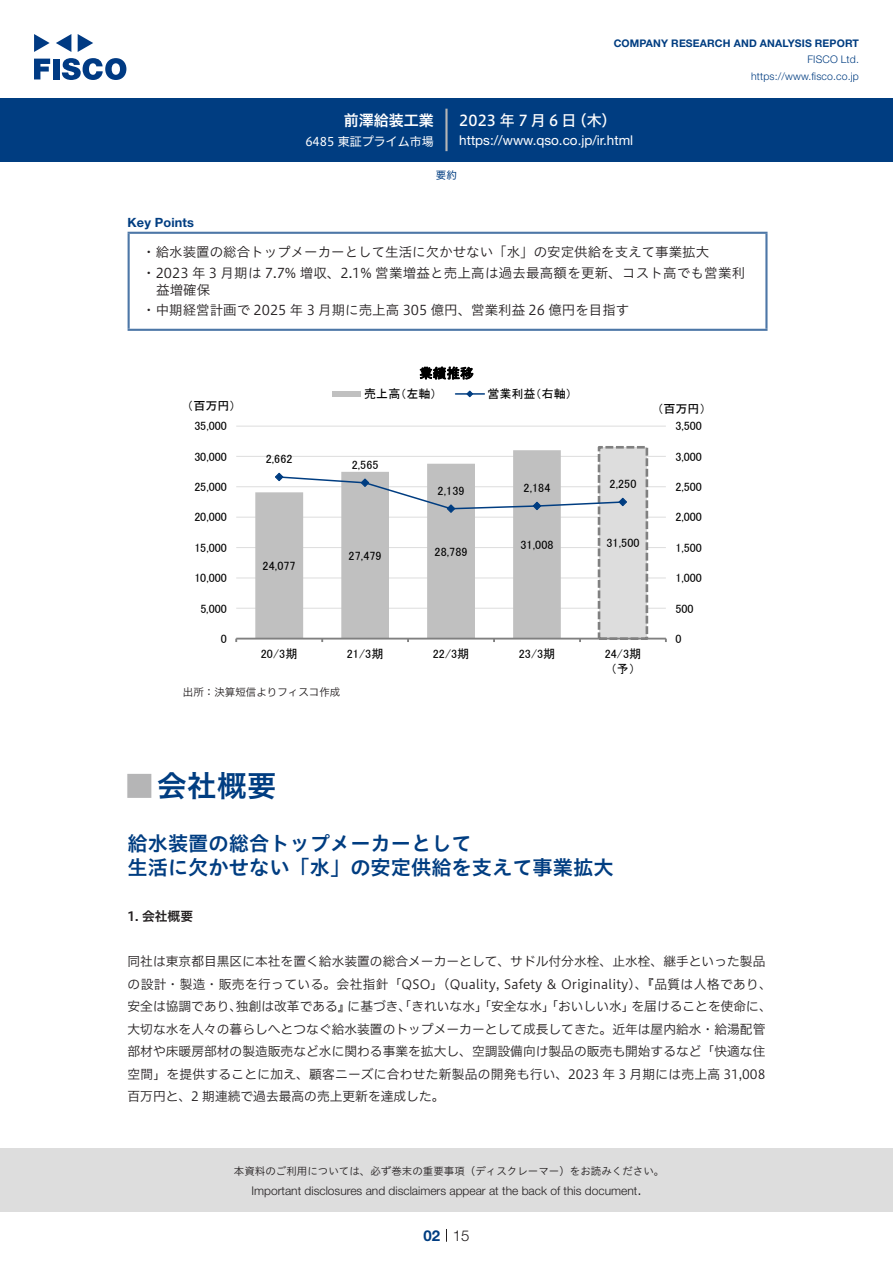
<style>
.page{position:relative;width:893px;height:1263px;background:#fff}
.page>*{position:absolute;margin:0;border:0;box-sizing:border-box;transform-origin:0 0}
.t1{font:30px "Hiragino UD Sans Std N W6";color:#003d81}
.t2{font:24px "Hiragino UD Sans Std N W6";color:#b5b5b6}
.t3{font:20.25px/24px "Hiragino UD Sans Std W6";color:#003d81}
.t4{font:15px "Hiragino UD Sans F Std N W5";letter-spacing:.215em;color:#fff}
.t5{font:15px "Hiragino UD Sans F Std N W6";color:#fff}
.t6{font:300 15px "Helvetica Neue LT Std";color:#231f20}
.t7{font:700 15px "Helvetica Neue LT Std";color:#003d81}
.t8{font:13.5px/20.7px "Hiragino UD Sans Std W3";color:#231f20}
.t9{font:13.5px "Helvetica Neue LT Std";color:#fff}
.t10{font:13.5px "MS P Gothic";color:#000}
.t11{font:12.75px/22.5px "Hiragino UD Sans F Std N W3";color:#231f20}
.t12{font:700 12.75px "Helvetica Neue LT Std";letter-spacing:.015em;color:#003d81}
.t13{font:12.75px "Hiragino UD Sans F Std N W6";color:#231f20}
.t14{font:12.15px "MS P Gothic";letter-spacing:.005em;color:#000}
.t15{font:12px "MS P Gothic";letter-spacing:.005em;color:#000}
.t16{font:300 12px "Helvetica Neue LT Std";color:#231f20}
.t17{font:12px "Hiragino UD Sans F Std N W4";color:#fff}
.t18{font:10.5px "Hiragino UD Sans Std W3";color:#231f20}
.t19{font:700 10.5px "Helvetica Neue LT Std";letter-spacing:.015em;color:#003d81}
.t20{font:300 10.5px/16.5px "Helvetica Neue LT Std";letter-spacing:.015em;color:#003d81;text-align:right}
.t21{font:10.5px "Hiragino UD Sans F Std N W3";color:#231f20}
.t22{font:10.5px "Hiragino UD Sans F Std N W4";color:#003d81}
</style>
<div class="page">
<div style="left:0;top:1148px;width:893px;height:64px;background:#ddd"></div>
<svg style="left:34px;top:59px;width:16px;height:20px"></svg>
<div style="left:53px;top:59px;width:6px;height:20px;background:#003a83"></div>
<svg style="left:62px;top:58px;width:64px;height:22px"></svg>
<svg style="left:34px;top:34px;width:16px;height:18px"></svg>
<svg style="left:78px;top:34px;width:15px;height:18px"></svg>
<svg style="left:56px;top:34px;width:15px;height:18px"></svg>
<div style="left:0;top:98px;width:893px;height:64px;background:#003d81"></div>
<hr style="left:445px;top:109px;width:3px;height:42px;background:#b5b5b6">
<svg style="left:446px;top:1229px;width:1px;height:13px"></svg>
<hr style="left:128px;top:234px;width:2px;height:95px;background:#4d77a7">
<hr style="left:128px;top:232px;width:639px;height:2px;background:#4d77a7">
<hr style="left:765px;top:234px;width:2px;height:95px;background:#4d77a7">
<hr style="left:128px;top:329px;width:639px;height:2px;background:#4d77a7">
<hr style="left:236px;top:608px;width:430px;height:1px;background:#ddd">
<hr style="left:236px;top:578px;width:430px;height:1px;background:#ddd">
<hr style="left:236px;top:547px;width:430px;height:1px;background:#ddd">
<hr style="left:236px;top:517px;width:430px;height:1px;background:#ddd">
<hr style="left:236px;top:486px;width:430px;height:1px;background:#ddd">
<hr style="left:236px;top:456px;width:430px;height:1px;background:#ddd">
<hr style="left:236px;top:426px;width:430px;height:1px;background:#ddd">
<div style="left:599px;top:447px;width:48px;height:192px;background:#ddd"></div>
<div style="left:598px;top:446px;width:50px;height:194px;border:3px dashed #808080"></div>
<svg style="left:255px;top:450px;width:306px;height:188px;fill:#c0c0c0"></svg>
<hr style="left:236px;top:638px;width:430px;height:1px;background:#808080">
<svg style="left:274px;top:472px;width:353px;height:41px"></svg>
<div style="left:332px;top:391px;width:29px;height:6px;background:#c0c0c0"></div>
<hr style="left:456px;top:393px;width:28px;height:2px;background:#003d81">
<svg style="left:466px;top:390px;width:8px;height:8px"></svg>
<p class="t5" style="left:344px;top:109px;width:92px">前澤給装工業</p>
<p class="t17" style="left:305px;top:132px;width:130px">6485 東証プライム市場</p>
<p class="t19" style="left:614px;top:37px;width:247px">COMPANY RESEARCH AND ANALYSIS REPORT</p>
<p class="t20" style="left:751px;top:51px;width:109px">FISCO Ltd. https://www.fisco.co j p.</p>
<p class="t4" style="left:459px;top:109px;width:119px">2023年7月6日</p>
<p class="t4" style="left:572px;top:109px;width:46px">（木(</p>
<p class="t9" style="left:459px;top:132px;width:175px">https://www.qso.co j p. .i r/ html</p>
<p class="t22" style="left:436px;top:167px;width:22px">要約</p>
<p class="t12" style="left:128px;top:215px;width:68px">Key Points</p>
<p class="t8" style="left:142px;top:241px;width:604px">・給水装置の総合トップメーカーとして生活に欠かせない「水」の安定供給を支えて事業拡大・2023 年 3 月期は 7.7% 増収、2.1% 営業増益と売上高は過去最高額を更新、コスト高でも営業利</p>
<p class="t8" style="left:142px;top:278px;width:489px;text-indent:14px">益増確保<br>・中期経営計画で 2025 年 3 月期に売上高 305 億円、営業利益 26 億円を目指す</p>
<p class="t10" style="left:419px;top:366px;width:56px">業績推移</p>
<p class="t15" style="left:187px;top:400px;width:50px">（百万円）</p>
<p class="t15" style="left:364px;top:388px;width:74px">売上高（左軸）</p>
<p class="t15" style="left:487px;top:388px;width:86px">営業利益（右軸(</p>
<p class="t15" style="left:657px;top:403px;width:50px">（百万円(</p>
<p class="t15" style="left:194px;top:420px;width:34px">35,000</p>
<p class="t15" style="left:675px;top:420px;width:28px">3,500</p>
<p class="t15" style="left:194px;top:450px;width:34px">30,000</p>
<p class="t15" style="left:266px;top:453px;width:28px">2,662</p>
<p class="t15" style="left:352px;top:458px;width:28px">2,565</p>
<p class="t15" style="left:675px;top:450px;width:28px">3,000</p>
<p class="t15" style="left:194px;top:481px;width:34px">25,000</p>
<p class="t15" style="left:438px;top:484px;width:28px">2,139</p>
<p class="t15" style="left:524px;top:482px;width:28px">2,184</p>
<p class="t15" style="left:610px;top:478px;width:28px">2,250</p>
<p class="t15" style="left:675px;top:481px;width:28px">2,500</p>
<p class="t14" style="left:194px;top:511px;width:34px">20,000</p>
<p class="t14" style="left:675px;top:511px;width:28px">2,000</p>
<p class="t15" style="left:194px;top:541px;width:34px">15,000</p>
<p class="t15" style="left:263px;top:559px;width:34px">24,077</p>
<p class="t15" style="left:349px;top:549px;width:34px">27,479</p>
<p class="t15" style="left:435px;top:545px;width:34px">28,789</p>
<p class="t15" style="left:521px;top:538px;width:34px">31,008</p>
<p class="t15" style="left:606px;top:537px;width:34px">31,500</p>
<p class="t15" style="left:675px;top:541px;width:28px">1,500</p>
<p class="t15" style="left:194px;top:572px;width:34px">10,000</p>
<p class="t15" style="left:675px;top:572px;width:28px">1,000</p>
<p class="t15" style="left:200px;top:602px;width:28px">5,000</p>
<p class="t15" style="left:675px;top:602px;width:20px">500</p>
<p class="t15" style="left:221px;top:633px;width:8px">0</p>
<p class="t15" style="left:675px;top:633px;width:8px">0</p>
<p class="t14" style="left:261px;top:647px;width:38px">20/3期</p>
<p class="t14" style="left:347px;top:647px;width:38px">21/3期</p>
<p class="t14" style="left:433px;top:647px;width:38px">22/3期</p>
<p class="t14" style="left:519px;top:647px;width:38px">23/3期</p>
<p class="t14" style="left:605px;top:647px;width:38px">24/3期</p>
<p class="t15" style="left:611px;top:663px;width:26px">予（ (</p>
<p class="t21" style="left:183px;top:684px;width:159px">出所：決算短信よりフィスコ作成</p>
<h1 class="t1" style="left:157px;top:763px;width:121px">会社概要</h1>
<h2 class="t2" style="left:128px;top:768px;width:25px">█</h2>
<h3 class="t3" style="left:128px;top:830px;width:487px">給水装置の総合トップメーカーとして<br>生活に欠かせない「水」の安定供給を支えて事業拡大</h3>
<p class="t13" style="left:128px;top:906px;width:67px">1. 会社概要</p>
<p class="t11" style="left:128px;top:949px;width:639px">同社は東京都目黒区に本社を置く給水装置の総合メーカーとして、サドル付分水栓、止水栓、継手といった製品</p>
<p class="t11" style="left:128px;top:972px;width:646px">の設計・製造・販売を行っている。会社指針「QSO」（Quality, Safety &amp; Originality）、『品質は人格であり、</p>
<p class="t11" style="left:631px;top:994px;width:142px">を届けることを使命に、</p>
<p class="t11" style="left:348px;top:994px;width:289px">に基づき、「きれいな水」「安全な水」「おいしい水」</p>
<p class="t11" style="left:236px;top:994px;width:116px">独創は改革である』</p>
<p class="t11" style="left:128px;top:994px;width:639px">安全は協調であり、<br>大切な水を人々の暮らしへとつなぐ給水装置のトップメーカーとして成長してきた。近年は屋内給水・給湯配管部材や床暖房部材の製造販売など水に関わる事業を拡大し、空調設備向け製品の販売も開始するなど「快適な住空間」を提供することに加え、顧客ニーズに合わせた新製品の開発も行い、2023 年 3 月期には売上高 31,008百万円と、2 期連続で過去最高の売上更新を達成した。</p>
<p class="t18" style="left:234px;top:1163px;width:432px">本資料のご利用については、必ず巻末の重要事項（ディスクレーマー）をお読みください。</p>
<p class="t6" style="left:637px;top:1180px;width:6px">.</p>
<p class="t16" style="left:251px;top:1183px;width:387px">Important disclosures and disclaimers appear at the back of this document</p>
<p class="t7" style="left:423px;top:1226px;width:18px">02</p>
<p class="t6" style="left:453px;top:1226px;width:18px">15</p>
</div>
